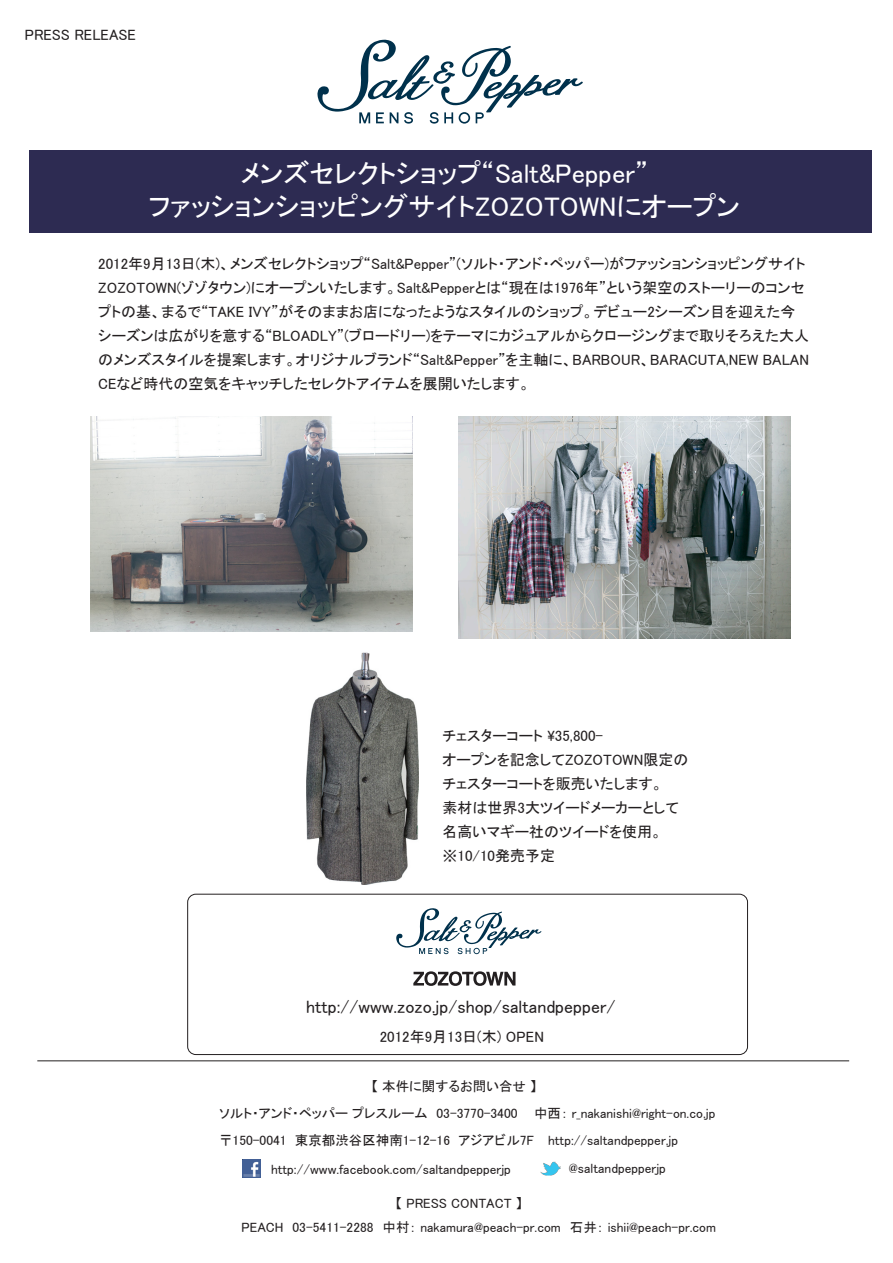
<style>
.page{position:relative;width:893px;height:1263px;background:#fff}
.page>*{position:absolute;margin:0;border:0;box-sizing:border-box;transform-origin:0 0}
.t1{font:27px/32.4px "MS P Gothic";color:#fff;text-align:center}
.t2{font:18px "MS P Gothic";color:#231f20}
.t3{font:15px/24px "MS P Gothic";color:#231f20}
.t4{font:13.5px/26.4px "MS P Gothic";color:#231f20}
</style>
<div class="page">
<svg style="left:317px;top:40px;width:266px;height:84px"></svg>
<div style="left:187px;top:894px;width:561px;height:161px;border:1px solid #231f20;border-radius:8px"></div>
<img style="left:243px;top:1159px;width:18px;height:18px">
<img style="left:540px;top:1161px;width:21px;height:15px">
<div style="left:29px;top:150px;width:843px;height:83px;background:#2d2b52"></div>
<img style="left:91px;top:417px;width:322px;height:214px">
<img style="left:459px;top:417px;width:332px;height:221px">
<svg style="left:413px;top:971px;width:102px;height:15px"></svg>
<svg style="left:396px;top:908px;width:145px;height:46px"></svg>
<img style="left:306px;top:652px;width:112px;height:233px">
<p class="t3" style="left:25px;top:22px;width:113px">PRESS RELEASE</p>
<h1 class="t1" style="left:149px;top:157px;width:593px">メンズセレクトショップ“Salt&amp;Pepper”<br>ファッションショッピングサイトZOZOTOWNにオープン</h1>
<p class="t3" style="left:98px;top:251px;width:712px">2012年9月13日(木)、メンズセレクトショップ“Salt&amp;Pepper”(ソルト・アンド・ペッパー)がファッションショッピングサイトZOZOTOWN(ゾゾタウン)にオープンいたします。Salt&amp;Pepperとは“現在は1976年”という架空のストーリーのコンセプトの基、まるで“TAKE IVY”がそのままお店になったようなスタイルのショップ。デビュー2シーズン目を迎えた今シーズンは広がりを意する“BLOADLY”(ブロードリー)をテーマにカジュアルからクロージングまで取りそろえた大人のメンズスタイルを提案します。オリジナルブランド“Salt&amp;Pepper”を主軸に、BARBOUR、BARACUTA,NEW BALAN CEなど時代の空気をキャッチしたセレクトアイテムを展開いたします。</p>
<p class="t3" style="left:442px;top:723px;width:247px">チェスターコート \35,800-<br>オープンを記念してZOZOTOWN限定のチェスターコートを販売いたします。<br>素材は世界3大ツイードメーカーとして名高いマギー社のツイードを使用。※10/10発売予定</p>
<p class="t2" style="left:306px;top:997px;width:311px">http://www.zozo.jp/shop/saltandpepper/</p>
<p class="t3" style="left:380px;top:1024px;width:166px">2012年9月13日(木) OPEN</p>
<p class="t4" style="left:371px;top:1073px;width:167px">【本件に関するお問い合せ】</p>
<p class="t4" style="left:219px;top:1100px;width:498px">ソルト・アンド・ペッパー プレスルーム　03-3770-3400 中西： r_nakanishi@right-on.co.jp〒150-0041 東京都渋谷区神南1-12-16 アジアビル7F</p>
<p class="t4" style="left:548px;top:1126px;width:132px">http://saltandpepper.jp</p>
<p class="t4" style="left:271px;top:1155px;width:241px">http://www.facebook.com/saltandpepperjp</p>
<p class="t4" style="left:569px;top:1155px;width:99px">@saltandpepperjp</p>
<p class="t4" style="left:395px;top:1190px;width:129px">【 PRESS CONTACT 】</p>
<p class="t4" style="left:241px;top:1213px;width:476px">PEACH　03-5411-2288　中村： nakamura@peach-pr.com　石井： ishii@peach-pr.com</p>
</div>
